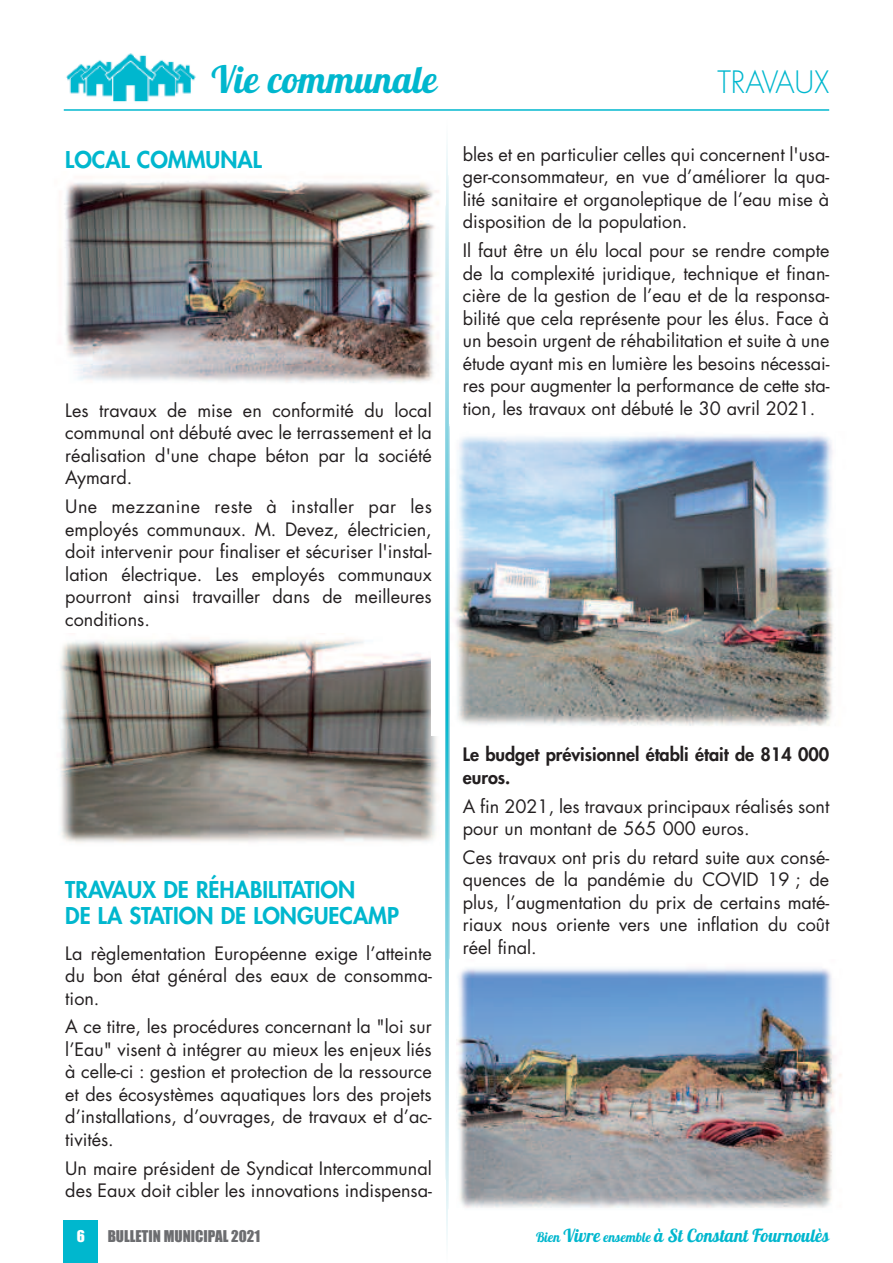
<style>
.page{position:relative;width:893px;height:1263px;background:#fff}
.page>*{position:absolute;margin:0;border:0;box-sizing:border-box;transform-origin:0 0}
.t1{font:37.5px "Lobster 1.4";color:#00b7ce}
.t2{font:300 30px "Futura";color:#00b7ce}
.t3{font:800 22.5px/25.5px "Futura";color:#00b7ce}
.t4{font:18px/22.5px "Futura";color:#231f20;text-align:justify}
.t5{font:800 18px/22.5px "Futura";color:#231f20}
.t6{font:18px "Lobster 1.4";color:#00b7ce}
.t7{font:15px "Impact";color:#6c6d70}
.t8{font:15px "Impact";color:#fff}
.s1{font-size:13.5px}
</style>
<div class="page">
<img style="left:64px;top:181px;width:375px;height:202px">
<img style="left:60px;top:638px;width:378px;height:205px">
<img style="left:432px;top:431px;width:401px;height:305px">
<hr style="left:64px;top:109px;width:765px;height:2px;background:#00b7ce">
<img style="left:66px;top:53px;width:130px;height:49px">
<svg style="left:445px;top:144px;width:4px;height:1096px;background:#94d9e5"></svg>
<img style="left:456px;top:968px;width:386px;height:240px">
<div style="left:64px;top:1220px;width:34px;height:43px;background:#00b7ce"></div>
<h1 class="t1" style="left:212px;top:56px;width:227px">Vie communale</h1>
<h2 class="t2" style="left:717px;top:68px;width:113px">TRAVAUX</h2>
<p class="t3" style="left:65px;top:149px;width:198px">LOCAL COMMUNAL</p>
<p class="t4" style="left:65px;top:401px;width:368px">Les travaux de mise en conformité du local communal ont débuté avec le terrassement et la réalisation d'une chape béton par la société Aymard.</p>
<p class="t4" style="left:65px;top:497px;width:368px">Une mezzanine reste à installer par les employés communaux. M. Devez, électricien, doit intervenir pour finaliser et sécuriser l'instal&shy;lation électrique. Les employés communaux pourront ainsi travailler dans de meilleures conditions.</p>
<p class="t4" style="left:463px;top:144px;width:368px">bles et en particulier celles qui concernent l'usa&shy;ger-consommateur, en vue d’améliorer la qua&shy;lité sanitaire et organoleptique de l’eau mise à disposition de la population.</p>
<p class="t4" style="left:463px;top:241px;width:368px">Il faut être un élu local pour se rendre compte de la complexité juridique, technique et finan&shy;cière de la gestion de l’eau et de la responsa&shy;bilité que cela représente pour les élus. Face à un besoin urgent de réhabilitation et suite à une étude ayant mis en lumière les besoins nécessai&shy;res pour augmenter la performance de cette sta&shy;tion, les travaux ont débuté le 30 avril 2021.</p>
<p class="t3" style="left:65px;top:879px;width:335px">TRAVAUX DE RÉHABILITATION<br>DE LA STATION DE LONGUECAMP</p>
<p class="t4" style="left:65px;top:943px;width:368px">La règlementation Européenne exige l’atteinte du bon état général des eaux de consomma&shy;tion.</p>
<p class="t4" style="left:65px;top:1017px;width:368px">A ce titre, les procédures concernant la "loi sur l’Eau" visent à intégrer au mieux les enjeux liés à celle-ci : gestion et protection de la ressource et des écosystèmes aquatiques lors des projets d’installations, d’ouvrages, de travaux et d’ac&shy;tivités.</p>
<p class="t4" style="left:65px;top:1158px;width:368px">Un maire président de Syndicat Intercommunal des Eaux doit cibler les innovations indispensa-</p>
<p class="t5" style="left:463px;top:745px;width:368px">Le budget prévisionnel établi était de 814 000 euros.</p>
<p class="t4" style="left:463px;top:796px;width:368px">A fin 2021, les travaux principaux réalisés sont pour un montant de 565 000 euros.</p>
<p class="t4" style="left:463px;top:848px;width:368px">Ces travaux ont pris du retard suite aux consé&shy;quences de la pandémie du COVID 19 ; de plus, l’augmentation du prix de certains maté&shy;riaux nous oriente vers une inflation du coût réel final.</p>
<p class="t8" style="left:77px;top:1228px;width:10px">6</p>
<p class="t7" style="left:108px;top:1228px;width:154px">BULLETIN MUNICIPAL 2021</p>
<p class="t6" style="left:536px;top:1224px;width:295px"><span class="s1">Bien</span> Vivre <span class="s1">ensemble</span> à St Constant Fournoulès</p>
</div>
